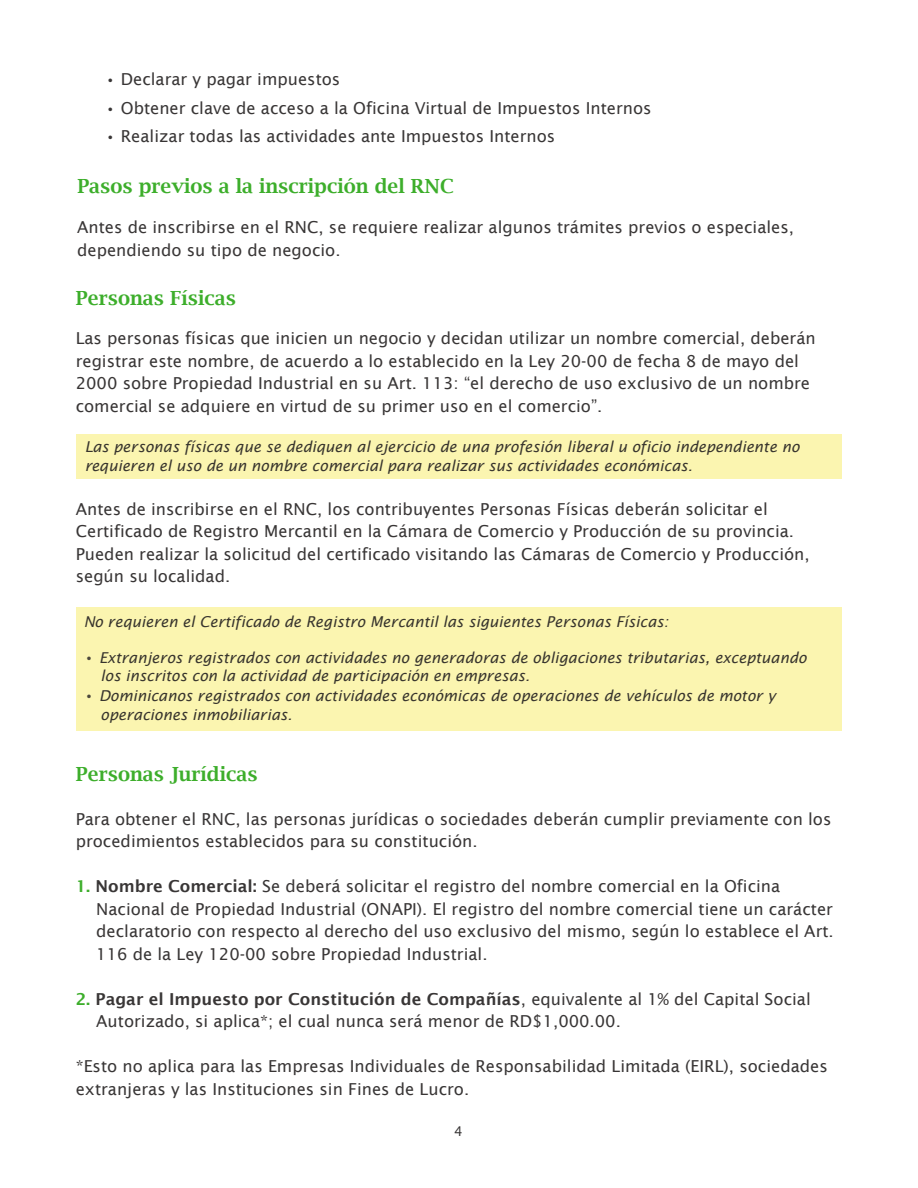
<style>
.page{position:relative;width:918px;height:1188px;background:#fff}
.page>*{position:absolute;margin:0;border:0;box-sizing:border-box;transform-origin:0 0}
.t1{font:600 19.5px "Lucida Bright";color:#3dae2b}
.t2{font:16.5px/22.5px "Lucida Sans";color:rgb(34 31 31/.9)}
.t3{font:italic 15px/19.5px "Lucida Sans";color:#221f1f}
.t4{font:13.5px "Lucida Sans";color:#221f1f}
.s1{font-weight:600}
.s2{font-weight:600;font-style:normal;font-size:16.5px;color:rgb(34 31 31/.9)}
.s3{font-weight:600;color:#3dae2b}
</style>
<div class="page">
<div style="left:76px;top:434px;width:766px;height:45px;background:#fbf5b0"></div>
<div style="left:76px;top:608px;width:766px;height:123px;background:#fbf5b0"></div>
<p class="t2" style="left:105px;top:68px;width:237px"><span class="s1">•</span> Declarar y pagar impuestos</p>
<p class="t2" style="left:105px;top:97px;width:548px"><span class="s1">•</span> Obtener clave de acceso a la Oficina Virtual de Impuestos Internos</p>
<p class="t2" style="left:105px;top:125px;width:452px"><span class="s1">•</span> Realizar todas las actividades ante Impuestos Internos</p>
<p class="t1" style="left:77px;top:175px;width:378px">Pasos previos a la inscripción del RNC</p>
<p class="t2" style="left:77px;top:216px;width:718px">Antes de inscribirse en el RNC, se requiere realizar algunos trámites previos o especiales, dependiendo su tipo de negocio.</p>
<p class="t1" style="left:76px;top:287px;width:161px">Personas Físicas</p>
<p class="t2" style="left:76px;top:327px;width:742px">Las personas físicas que inicien un negocio y decidan utilizar un nombre comercial, deberán registrar este nombre, de acuerdo a lo establecido en la Ley 20-00 de fecha 8 de mayo del 2000 sobre Propiedad Industrial en su Art. 113: “el derecho de uso exclusivo de un nombre comercial se adquiere en virtud de su primer uso en el comercio”.</p>
<p class="t3" style="left:84px;top:437px;width:717px">Las personas físicas que se dediquen al ejercicio de una profesión liberal u oficio independiente no requieren el uso de un nombre comercial para realizar sus actividades económicas.</p>
<p class="t2" style="left:76px;top:498px;width:735px">Antes de inscribirse en el RNC, los contribuyentes Personas Físicas deberán solicitar el Certificado de Registro Mercantil en la Cámara de Comercio y Producción de su provincia.<br>Pueden realizar la solicitud del certificado visitando las Cámaras de Comercio y Producción, según su localidad.</p>
<p class="t3" style="left:83px;top:612px;width:587px">No requieren el Certificado de Registro Mercantil las siguientes Personas Físicas:</p>
<p class="t3" style="left:101px;top:649px;width:708px;line-height:18px;text-indent:-17px"><span class="s2">•</span> Extranjeros registrados con actividades no generadoras de obligaciones tributarias, exceptuando los inscritos con la actividad de participación en empresas.</p>
<p class="t3" style="left:101px;top:686px;width:677px;text-indent:-17px"><span class="s2">•</span> Dominicanos registrados con actividades económicas de operaciones de vehículos de motor y operaciones inmobiliarias.</p>
<p class="t1" style="left:76px;top:763px;width:183px">Personas Jurídicas</p>
<p class="t2" style="left:76px;top:808px;width:757px">Para obtener el RNC, las personas jurídicas o sociedades deberán cumplir previamente con los procedimientos establecidos para su constitución.</p>
<p class="t2" style="left:96px;top:875px;width:739px;text-indent:-21px"><span class="s3">1.</span> <span class="s1">Nombre Comercial:</span> Se deberá solicitar el registro del nombre comercial en la Oficina Nacional de Propiedad Industrial (ONAPI). El registro del nombre comercial tiene un carácter declaratorio con respecto al derecho del uso exclusivo del mismo, según lo establece el Art.<br>116 de la Ley 120-00 sobre Propiedad Industrial.</p>
<p class="t2" style="left:96px;top:988px;width:716px;text-indent:-21px"><span class="s3">2.</span> <span class="s1">Pagar el Impuesto por Constitución de Compañías</span>, equivalente al 1% del Capital Social<br>Autorizado, si aplica*; el cual nunca será menor de RD$1,000.00.</p>
<p class="t2" style="left:76px;top:1055px;width:754px">*Esto no aplica para las Empresas Individuales de Responsabilidad Limitada (EIRL), sociedades extranjeras y las Instituciones sin Fines de Lucro.</p>
<p class="t4" style="left:454px;top:1124px;width:10px">4</p>
</div>
